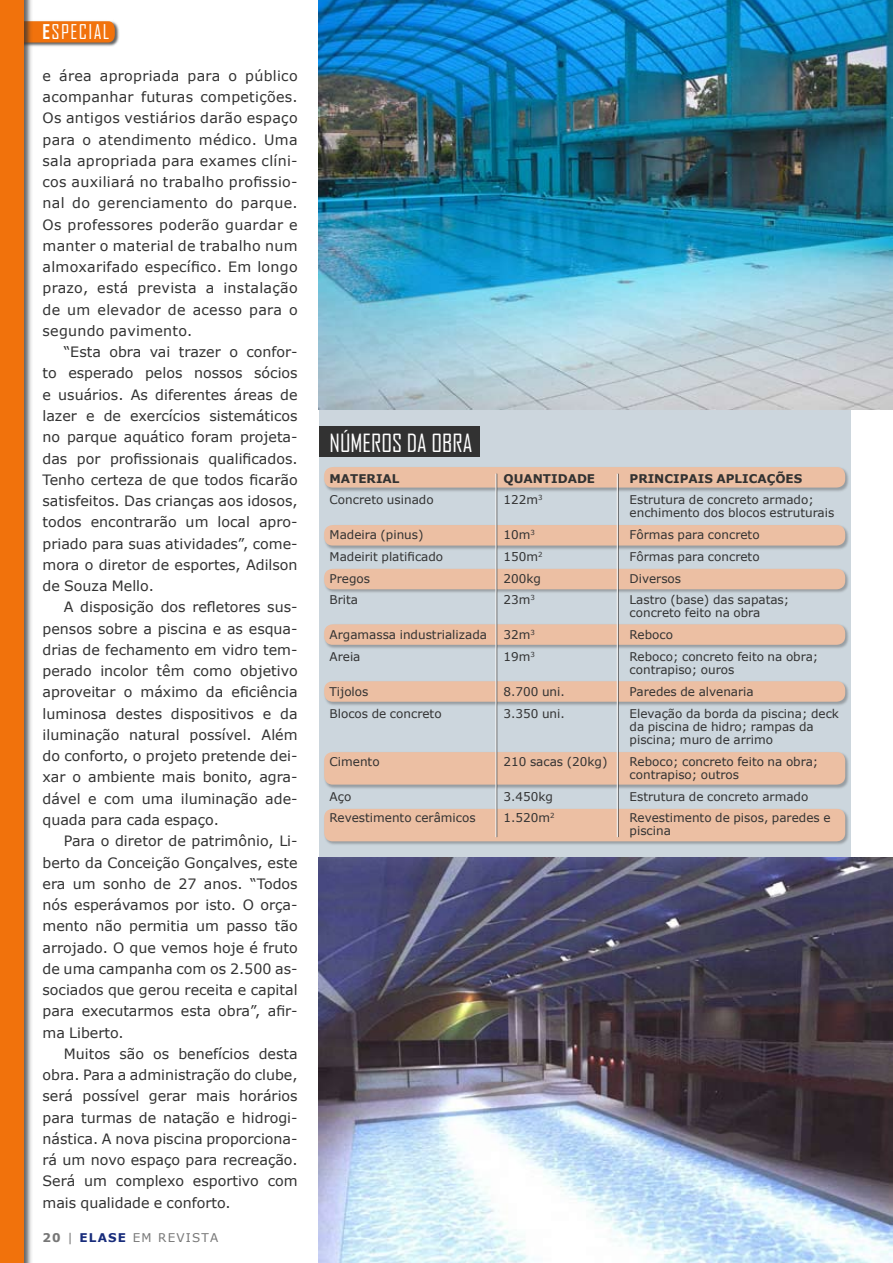
<style>
.page{position:relative;width:893px;height:1263px;background:#fff}
.page>*{position:absolute;margin:0;border:0;box-sizing:border-box;transform-origin:0 0}
.t1{font:24px "Agency FB";color:#fff}
.t2{font:19.5px "Agency FB";letter-spacing:.07em;color:#fff}
.t3{font:14.25px/21.3px "Verdana";color:#323232;text-align:justify}
.t4{font:12px/13.2px "Verdana";color:#323232}
.t5{font:700 12px "Verdana";color:#323232}
.t6{font:700 12px "Verdana";letter-spacing:.1em;color:#182c7b}
.t7{font:12px "Verdana";color:#777}
.s1{font-weight:700}
.s2{color:#777}
.s3{font-weight:400;color:#777}
</style>
<div class="page">
<div style="left:319px;top:405px;width:531px;height:464px;background:#ccd6dd"></div>
<img style="left:319px;top:858px;width:574px;height:405px">
<div style="left:0;top:20px;width:120px;height:28px;background:#323232;opacity:.75"></div>
<svg style="left:34px;top:21px;width:81px;height:22px;background:#ec7312"></svg>
<div style="left:0;top:0;width:34px;height:1263px;background:#323232;opacity:.75"></div>
<div style="left:0;top:0;width:24px;height:1263px;background:#f1720c"></div>
<img style="left:319px;top:0;width:574px;height:409px">
<div style="left:319px;top:426px;width:160px;height:31px;background:#323232"></div>
<div style="left:323px;top:466px;width:528px;height:27px;background:#323232;opacity:.5"></div>
<div style="left:324px;top:467px;width:521px;height:21px;background:#ecbfa3;border-radius:9px"></div>
<div style="left:323px;top:524px;width:528px;height:27px;background:#323232;opacity:.5"></div>
<div style="left:324px;top:525px;width:521px;height:20px;background:#ecbfa3;border-radius:9px"></div>
<div style="left:323px;top:567px;width:528px;height:28px;background:#323232;opacity:.5"></div>
<div style="left:324px;top:569px;width:521px;height:20px;background:#ecbfa3;border-radius:9px"></div>
<div style="left:323px;top:623px;width:528px;height:27px;background:#323232;opacity:.5"></div>
<div style="left:324px;top:624px;width:521px;height:21px;background:#ecbfa3;border-radius:9px"></div>
<div style="left:323px;top:680px;width:528px;height:27px;background:#323232;opacity:.5"></div>
<div style="left:324px;top:681px;width:521px;height:21px;background:#ecbfa3;border-radius:9px"></div>
<div style="left:323px;top:751px;width:528px;height:39px;background:#323232;opacity:.5"></div>
<div style="left:324px;top:752px;width:521px;height:33px;background:#ecbfa3;border-radius:9px"></div>
<div style="left:323px;top:807px;width:528px;height:40px;background:#323232;opacity:.5"></div>
<div style="left:324px;top:809px;width:521px;height:32px;background:#ecbfa3;border-radius:9px"></div>
<hr style="left:496px;top:474px;width:1px;height:363px;background:#fff">
<hr style="left:618px;top:474px;width:1px;height:363px;background:#323232">
<hr style="left:617px;top:474px;width:1px;height:363px;background:#fff">
<h2 class="t2" style="left:43px;top:20px;width:68px"><span class="s1">e</span>SPECIAL</h2>
<p class="t3" style="left:43px;top:64px;width:257px">e área apropriada para o público acompanhar futuras competições.<br>Os antigos vestiários darão espaço para o atendimento médico. U ma sala apropriada para exames clíni&shy;cos auxiliará no trabalho profissio&shy;nal do gerenciamento do parque.<br>Os professores poderão guardar e manter o material de trabalho num almoxarifado específico. Em longo prazo, está prevista a instalação de um elevador de acesso para o segundo pavimento.</p>
<p class="t3" style="left:43px;top:341px;width:257px;text-indent:21px">“Esta obra vai trazer o confor&shy;to esperado pelos nossos sócios e usuários. As diferentes áreas de lazer e de exercícios sistemáticos no parque aquático foram projeta&shy;das por profissionais qualificados.<br>Tenho certeza de que todos ficarão satisfeitos. Das crianças aos idosos, todos encontrarão um local apro&shy;priado para suas atividades”, come&shy;mora o diretor de esportes, Adilson de Souza Mello.</p>
<p class="t3" style="left:43px;top:596px;width:257px;text-indent:21px">A disposição dos refletores sus&shy;pensos sobre a piscina e as esqua&shy;drias de fechamento em vidro tem&shy;perado incolor têm como objetivo aproveitar o máximo da eficiência luminosa destes dispositivos e da iluminação natural possível. Além do conforto, o projeto pretende dei&shy;xar o ambiente mais bonito, agra&shy;dável e com uma iluminação ade&shy;quada para cada espaço.</p>
<p class="t3" style="left:43px;top:830px;width:257px;text-indent:21px">Para o diretor de patrimônio, Li&shy;berto da Conceição Gonçalves, este era um sonho de 27 anos. “Todos nós esperávamos por isto. O orça&shy;mento não permitia um passo tão arrojado. O que vemos hoje é fruto de uma campanha com os 2.500 as&shy;sociados que gerou receita e capital para executarmos esta obra”, afir&shy;ma Liberto.</p>
<p class="t3" style="left:43px;top:1042px;width:257px;text-indent:21px">Muitos são os benefícios desta obra. Para a administração do clube, será possível gerar mais horários para turmas de natação e hidrogi&shy;nástica. A nova piscina proporciona&shy;rá um novo espaço para recreação.<br>Será um complexo esportivo com mais qualidade e conforto.</p>
<p class="t6" style="left:43px;top:1230px;width:100px"><span class="s2">20</span> <span class="s3">|</span> ELASE <span class="s3">em</span></p>
<p class="t7" style="left:158px;top:1230px;width:37px">revista</p>
<h1 class="t1" style="left:330px;top:428px;width:144px">NÚMEROS DA OBRA</h1>
<p class="t5" style="left:330px;top:470px;width:71px">MATERIAL</p>
<p class="t5" style="left:504px;top:470px;width:114px">QUANTIDADE P</p>
<p class="t5" style="left:638px;top:470px;width:164px">RINCIPAIS APLICAÇÕES</p>
<p class="t4" style="left:330px;top:493px;width:106px">Concreto usinado</p>
<p class="t4" style="left:504px;top:493px;width:40px">122m<sup>3</sup></p>
<p class="t4" style="left:630px;top:493px;width:206px">Estrutura de concreto armado; enchimento dos blocos estruturais</p>
<p class="t4" style="left:330px;top:528px;width:96px">Madeira (pinus)</p>
<p class="t4" style="left:504px;top:528px;width:33px">10m<sup>3</sup></p>
<p class="t4" style="left:630px;top:528px;width:132px">Fôrmas para concreto</p>
<p class="t4" style="left:330px;top:549px;width:115px">Madeirit platificado</p>
<p class="t4" style="left:504px;top:549px;width:40px">150m<sup>2</sup></p>
<p class="t4" style="left:630px;top:549px;width:132px">Fôrmas para concreto</p>
<p class="t4" style="left:330px;top:571px;width:42px">Pregos</p>
<p class="t4" style="left:504px;top:571px;width:39px">200kg</p>
<p class="t4" style="left:630px;top:571px;width:53px">Diversos</p>
<p class="t4" style="left:330px;top:593px;width:30px">Brita</p>
<p class="t4" style="left:504px;top:593px;width:33px">23m<sup>3</sup></p>
<p class="t4" style="left:630px;top:593px;width:161px">Lastro (base) das sapatas; concreto feito na obra</p>
<p class="t4" style="left:330px;top:628px;width:159px">Argamassa industrializada</p>
<p class="t4" style="left:504px;top:628px;width:33px">32m<sup>3</sup></p>
<p class="t4" style="left:630px;top:628px;width:45px">Reboco</p>
<p class="t4" style="left:330px;top:649px;width:32px">Areia</p>
<p class="t4" style="left:504px;top:649px;width:33px">19m<sup>3</sup></p>
<p class="t4" style="left:630px;top:649px;width:190px">Reboco; concreto feito na obra; contrapiso; ouros</p>
<p class="t4" style="left:330px;top:684px;width:40px">Tijolos</p>
<p class="t4" style="left:504px;top:684px;width:63px">8.700 uni.</p>
<p class="t4" style="left:630px;top:684px;width:126px">Paredes de alvenaria</p>
<p class="t4" style="left:330px;top:706px;width:114px">Blocos de concreto</p>
<p class="t4" style="left:504px;top:706px;width:63px">3.350 uni.</p>
<p class="t4" style="left:630px;top:706px;width:211px">Elevação da borda da piscina; deck da piscina de hidro; rampas da piscina; muro de arrimo</p>
<p class="t4" style="left:330px;top:754px;width:52px">Cimento</p>
<p class="t4" style="left:504px;top:754px;width:105px">210 sacas (20kg)</p>
<p class="t4" style="left:630px;top:754px;width:190px">Reboco; concreto feito na obra; contrapiso; outros</p>
<p class="t4" style="left:330px;top:789px;width:23px">Aço</p>
<p class="t4" style="left:504px;top:789px;width:51px">3.450kg</p>
<p class="t4" style="left:630px;top:789px;width:180px">Estrutura de concreto armado</p>
<p class="t4" style="left:330px;top:811px;width:148px">Revestimento cerâmicos</p>
<p class="t4" style="left:504px;top:811px;width:52px">1.520m<sup>2</sup></p>
<p class="t4" style="left:630px;top:811px;width:202px">Revestimento de pisos, paredes e piscina</p>
</div>
